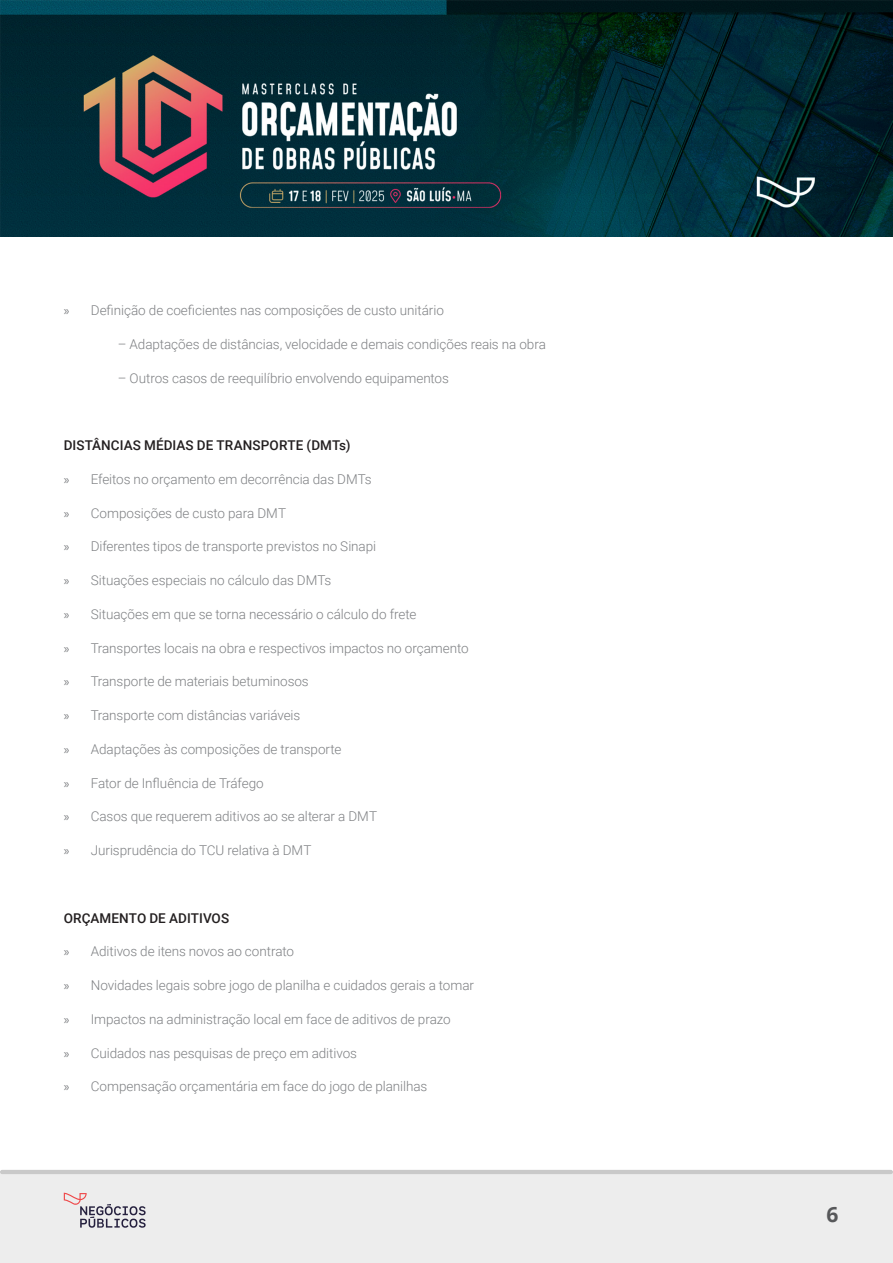
<style>
.page{position:relative;width:893px;height:1263px;background:#fff}
.page>*{position:absolute;margin:0;border:0;box-sizing:border-box;transform-origin:0 0}
.t1{font:700 21px "Open Sans";color:#57585a}
.corpo{font:300 13.5px "Roboto";letter-spacing:-.005em;color:#7e8083}
.corpo-2{font:500 13.5px "Roboto";letter-spacing:.005em;color:#231f20}
.s1{font-family:"Myriad Pro";font-weight:400}
</style>
<div class="page">
<img style="left:0;top:0;width:893px;height:237px">
<div style="left:0;top:1174px;width:893px;height:89px;background:#ededed"></div>
<hr style="left:0;top:1170px;width:893px;height:4px;background:#c9c9c9;border-radius:2px">
<svg style="left:64px;top:1193px;width:82px;height:35px"></svg>
<p class="corpo" style="left:64px;top:301px;width:382px"><span class="s1">»</span> Definição de coeficientes nas composições de custo unitário</p>
<p class="corpo" style="left:118px;top:334px;width:430px">– Adaptações de distâncias, velocidade e demais condições reais na obra</p>
<p class="corpo" style="left:118px;top:368px;width:333px">– Outros casos de reequilíbrio envolvendo equipamentos</p>
<p class="corpo-2" style="left:64px;top:436px;width:288px">DISTÂNCIAS MÉDIAS DE TRANSPORTE (DMTs)</p>
<p class="corpo" style="left:64px;top:469px;width:309px"><span class="s1">»</span> Efeitos no orçamento em decorrência das DMTs</p>
<p class="corpo" style="left:64px;top:503px;width:224px"><span class="s1">»</span> Composições de custo para DMT</p>
<p class="corpo" style="left:64px;top:537px;width:314px"><span class="s1">»</span> Diferentes tipos de transporte previstos no Sinapi</p>
<p class="corpo" style="left:64px;top:571px;width:269px"><span class="s1">»</span> Situações especiais no cálculo das DMTs</p>
<p class="corpo" style="left:64px;top:604px;width:354px"><span class="s1">»</span> Situações em que se torna necessário o cálculo do frete</p>
<p class="corpo" style="left:64px;top:638px;width:406px"><span class="s1">»</span> Transportes locais na obra e respectivos impactos no orçamento</p>
<p class="corpo" style="left:64px;top:672px;width:246px"><span class="s1">»</span> Transporte de materiais betuminosos</p>
<p class="corpo" style="left:64px;top:706px;width:238px"><span class="s1">»</span> Transporte com distâncias variáveis</p>
<p class="corpo" style="left:64px;top:739px;width:279px"><span class="s1">»</span> Adaptações às composições de transporte</p>
<p class="corpo" style="left:64px;top:773px;width:201px"><span class="s1">»</span> Fator de Influência de Tráfego</p>
<p class="corpo" style="left:64px;top:807px;width:315px"><span class="s1">»</span> Casos que requerem aditivos ao se alterar a DMT</p>
<p class="corpo" style="left:64px;top:841px;width:249px"><span class="s1">»</span> Jurisprudência do TCU relativa à DMT</p>
<p class="corpo-2" style="left:64px;top:908px;width:167px">ORÇAMENTO DE ADITIVOS</p>
<p class="corpo" style="left:64px;top:942px;width:232px"><span class="s1">»</span> Aditivos de itens novos ao contrato</p>
<p class="corpo" style="left:64px;top:976px;width:412px"><span class="s1">»</span> Novidades legais sobre jogo de planilha e cuidados gerais a tomar</p>
<p class="corpo" style="left:64px;top:1009px;width:389px"><span class="s1">»</span> Impactos na administração local em face de aditivos de prazo</p>
<p class="corpo" style="left:64px;top:1043px;width:295px"><span class="s1">»</span> Cuidados nas pesquisas de preço em aditivos</p>
<p class="corpo" style="left:64px;top:1077px;width:365px"><span class="s1">»</span> Compensação orçamentária em face do jogo de planilhas</p>
<h1 class="t1" style="left:826px;top:1199px;width:13px">6</h1>
</div>
